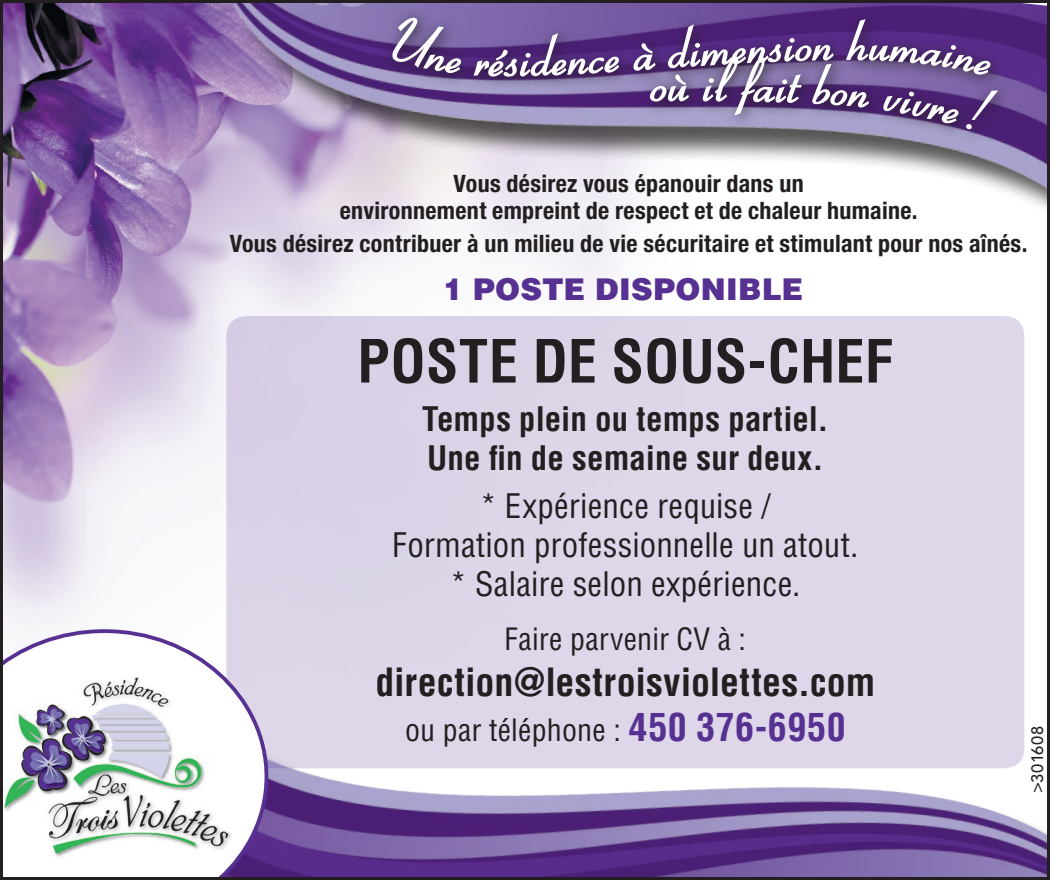
<style>
.page{position:relative;width:1050px;height:880px;background:#fff}
.page>*{position:absolute;margin:0;border:0;box-sizing:border-box;transform-origin:0 0}
.t1{font:62.1px "Coronet LT Std";color:#fff;scale:1.15 1}
.t2{font:700 condensed 58.2px "Helvetica LT Std";color:#231f20}
.t3{font:700 condensed 37.8px "Helvetica LT Std";letter-spacing:.005em;color:#231f20}
.t4{font:condensed 33px/39px "Helvetica LT Std";letter-spacing:.005em;color:#231f20;text-align:center}
.t5{font:700 condensed 33px/39px "Helvetica LT Std";letter-spacing:.005em;color:#231f20}
.t6{font:condensed 30px "Helvetica LT Std";letter-spacing:.005em;color:#231f20}
.t7{font:900 30px "Helvetica LT Std";letter-spacing:.01em;color:#573191}
.t8{font:700 condensed 24px/27px "Helvetica Neue LT Std";letter-spacing:.015em;color:#231f20;text-align:center}
.t9{font:500 16.5px "Avenir LT Std";letter-spacing:.035em;color:#231f20}
.s1{font-weight:700;font-size:37.8px;color:#573191}
</style>
<div class="page">
<img style="left:4px;top:4px;width:338px;height:625px">
<div style="left:239px;top:0;width:811px;height:299px;background:#231f20;opacity:.75"></div>
<img style="left:201px;top:4px;width:845px;height:261px">
<svg style="left:382px;top:7px;width:630px;height:137px;background:#7b6996"></svg>
<img style="left:268px;top:664px;width:778px;height:211px">
<div style="left:228px;top:317px;width:795px;height:449px;background:#ded6e9;border-radius:18px"></div>
<div style="left:226px;top:316px;width:798px;height:452px;border:3px solid #573191;border-radius:18px"></div>
<svg style="left:4px;top:629px;width:264px;height:246px"></svg>
<img style="left:4px;top:674px;width:227px;height:184px">
<svg style="left:390px;top:9px;width:71px;height:77px;background:#816ea0"></svg>
<svg style="left:472px;top:32px;width:148px;height:140px;background:#8e7da5"></svg>
<svg style="left:634px;top:0;width:366px;height:131px;background:#725892"></svg>
<h1 class="t1" style="left:504px;top:18px;width:14px">s</h1>
<h1 class="t1" style="left:601px;top:15px;width:112px;rotate:-4deg">eàdim</h1>
<h1 class="t1" style="left:650px;top:43px;width:57px">oùi</h1>
<p class="t8" style="left:340px;top:170px;width:579px">Vous désirez vous épanouir dans un<br>environnement empreint de respect et de chaleur humaine.</p>
<p class="t8" style="left:230px;top:230px;width:799px">Vous désirez contribuer à un milieu de vie sécuritaire et stimulant pour nos aînés.</p>
<p class="t7" style="left:443px;top:270px;width:362px">1 POSTE DISPONIBLE</p>
<h2 class="t2" style="left:357px;top:325px;width:538px">POSTE DE SOUS-CHEF</h2>
<h3 class="t5" style="left:422px;top:399px;width:408px">Temps plein ou temps partiel.<br>Une fin de semaine sur deux.</h3>
<h3 class="t4" style="left:392px;top:486px;width:468px">* Expérience requise /<br>Formation professionnelle un atout. * Salaire selon expérience.</h3>
<p class="t6" style="left:505px;top:620px;width:243px">Faire parvenir CV à :</p>
<h3 class="t3" style="left:375px;top:658px;width:501px">direction@lestroisviolettes.com</h3>
<p class="t6" style="left:405px;top:711px;width:442px">ou par téléphone : <span class="s1">450 376-6950</span></p>
<p class="t9" style="left:1028px;top:793px;width:69px;rotate:-90deg">&gt;301608</p>
</div>
